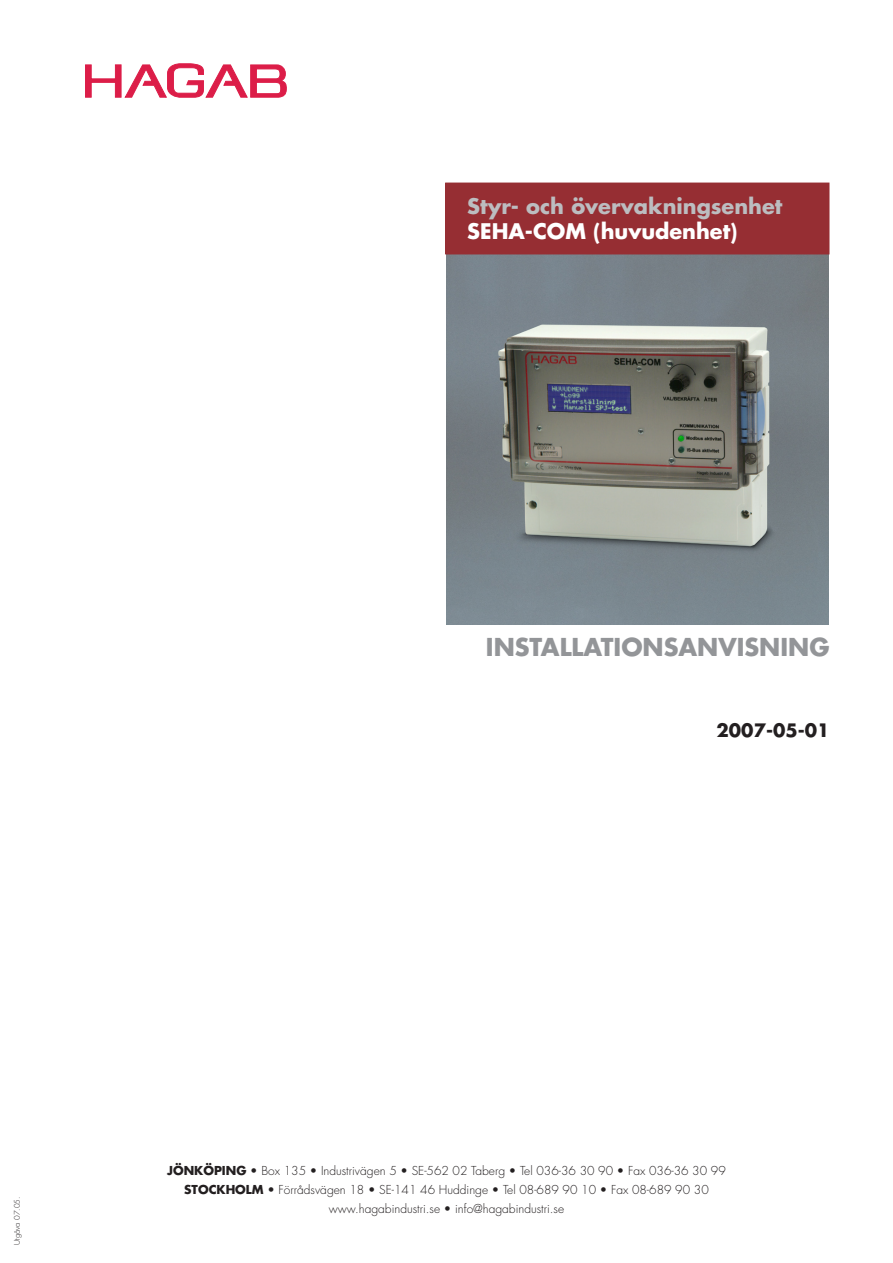
<style>
.page{position:relative;width:893px;height:1263px;background:#fff}
.page>*{position:absolute;margin:0;border:0;box-sizing:border-box;transform-origin:0 0}
.t1{font:700 24px "Futura";color:#939598}
.t2{font:700 21px "Futura";color:#bcbdc0}
.t3{font:700 21px "Futura";color:#fff}
.t4{font:700 18px "Futura";color:#231f20}
.t5{font:300 12px "Futura";color:#231f20}
.t6{font:300 7.5px "Futura";color:#231f20}
.s1{font-weight:700}
</style>
<div class="page">
<img style="left:446px;top:254px;width:383px;height:370px">
<div style="left:446px;top:183px;width:383px;height:71px;background:#962e33"></div>
<svg style="left:85px;top:63px;width:202px;height:35px"></svg>
<p class="t2" style="left:467px;top:192px;width:317px">Styr- och övervakningsenhet</p>
<p class="t3" style="left:467px;top:217px;width:272px">SEHA-COM (huvudenhet)</p>
<p class="t1" style="left:486px;top:631px;width:345px">INSTALLATIONSANVISNING</p>
<p class="t4" style="left:717px;top:719px;width:114px">2007-05-01</p>
<p class="t6" style="left:12px;top:1245px;width:49px;rotate:-90deg">Utgåva 07.05.</p>
<p class="t5" style="left:167px;top:1163px;width:560px"><span class="s1">JÖNKÖPING</span> • Box 135 • Industrivägen 5 • SE-562 02 Taberg • Tel 036-36 30 90 • Fax 036-36 30 99</p>
<p class="t5" style="left:184px;top:1182px;width:526px"><span class="s1">STOCKHOLM</span> • Förrådsvägen 18 • SE-141 46 Huddinge • Tel 08-689 90 10 • Fax 08-689 90 30</p>
<p class="t5" style="left:329px;top:1202px;width:237px">www.hagabindustri.se • info@hagabindustri.se</p>
</div>
